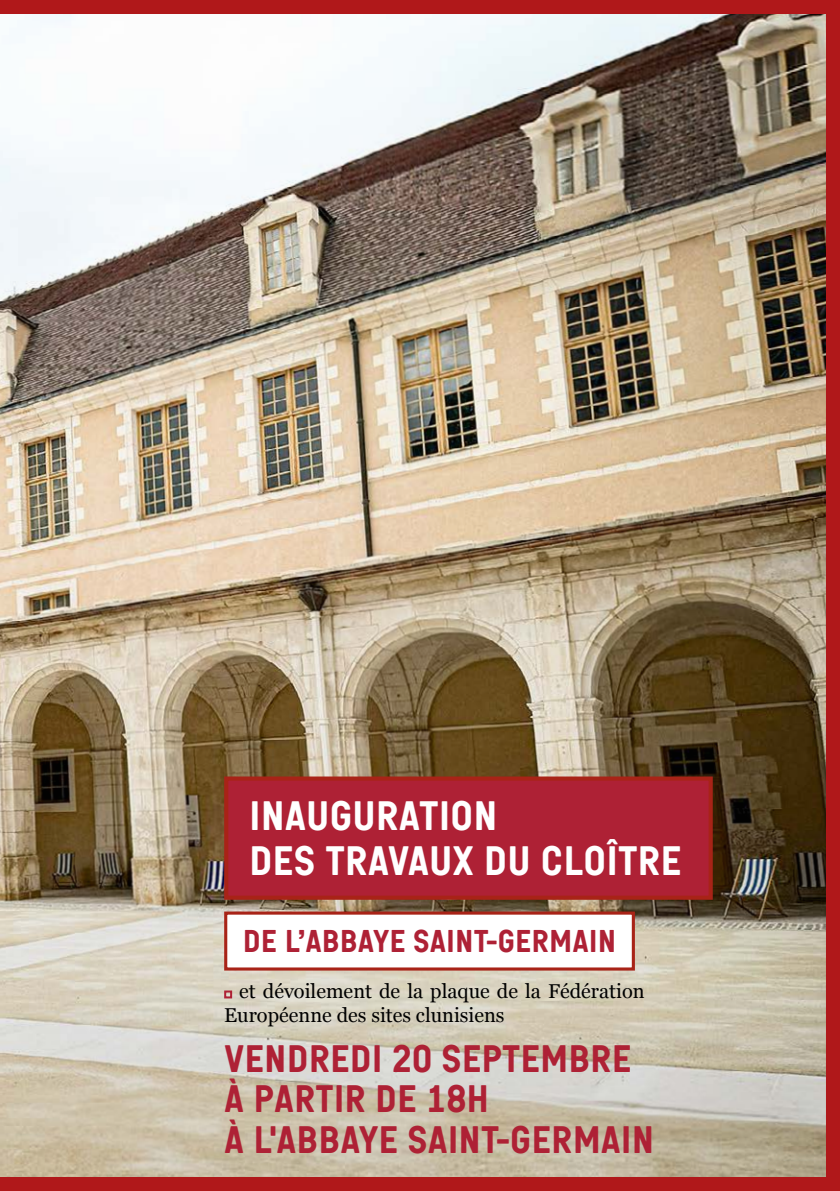
<style>
.page{position:relative;width:840px;height:1191px;background:#fff}
.page>*{position:absolute;margin:0;border:0;box-sizing:border-box;transform-origin:0 0}
.t1{font:41px/45.2px "Auxerrenormal";color:#fff}
.t2{font:38.2px/40.6px "Auxerrenormal";color:#ae2135}
.t3{font:31.6px "Auxerrenormal";color:#ae2135}
.t4{font:20px/24px "Georgia";color:#000}
</style>
<div class="page">
<img style="left:0;top:0;width:839px;height:1191px">
<div style="left:226px;top:778px;width:484px;height:119px;background:#ae2135"></div>
<div style="left:224px;top:776px;width:488px;height:123px;border:4px solid #a82317"></div>
<div style="left:225px;top:913px;width:408px;height:56px;background:#fff"></div>
<div style="left:224px;top:911px;width:410px;height:59px;border:3px solid #a82317"></div>
<div style="left:224px;top:990px;width:8px;height:8px;border:2px solid #ae2135"></div>
<h1 class="t1" style="left:249px;top:794px;width:434px">INAUGURATION<br>DES TRAVAUX DU CLOÎTRE</h1>
<h3 class="t3" style="left:243px;top:924px;width:374px">DE L’ABBAYE SAINT-GERMAIN</h3>
<p class="t4" style="left:224px;top:978px;width:421px;text-indent:15px">et dévoilement de la plaque de la Fédération<br>Européenne des sites clunisiens</p>
<h2 class="t2" style="left:224px;top:1038px;width:431px">VENDREDI 20 SEPTEMBRE<br>À PARTIR DE 18H<br>À L'ABBAYE SAINT-GERMAIN</h2>
</div>
